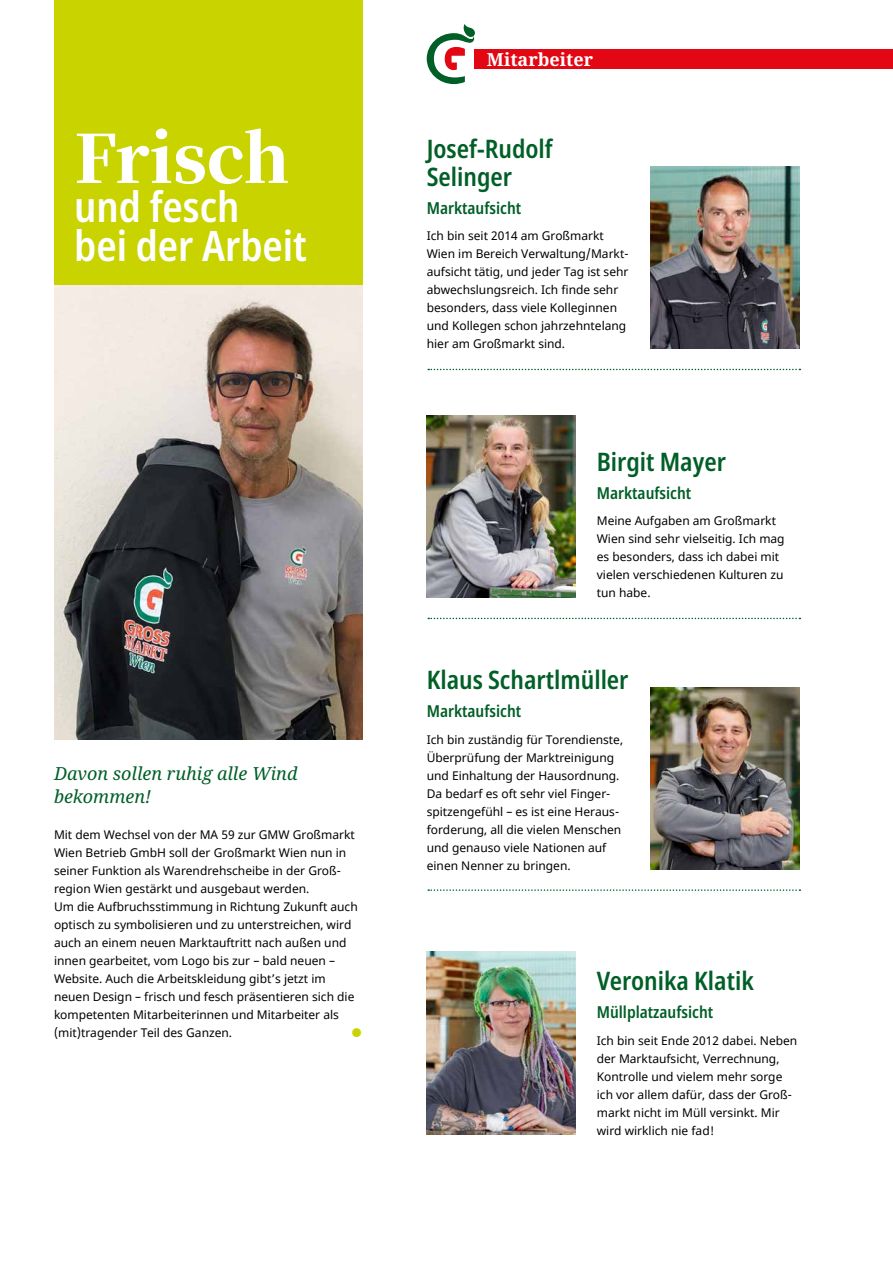
<style>
.page{position:relative;width:893px;height:1263px;background:#fff}
.page>*{position:absolute;margin:0;border:0;box-sizing:border-box;transform-origin:0 0}
.t1{font:900 66px "Noto Serif KR";color:#fff}
.t2{font:600 condensed 42px/39px "Noto Sans";color:#fff}
.t3{font:600 condensed 25.5px/28px "Noto Sans";color:#005f27}
.t4{font:italic 18px/22.5px "Noto Serif";color:#005f27}
.t5{font:700 18px "Noto Serif";color:#fff}
.t6{font:600 condensed 16.5px "Noto Sans";color:#005f27}
.t7{font:12px/18px "Noto Sans";color:#000}
</style>
<div class="page">
<div style="left:54px;top:0;width:308px;height:287px;background:#c8d300"></div>
<img style="left:427px;top:952px;width:149px;height:182px">
<img style="left:54px;top:285px;width:308px;height:455px">
<img style="left:651px;top:166px;width:148px;height:182px">
<svg style="left:428px;top:369px;width:372px;height:1px"></svg>
<img style="left:427px;top:415px;width:149px;height:182px">
<svg style="left:428px;top:618px;width:372px;height:1px"></svg>
<img style="left:651px;top:687px;width:148px;height:183px">
<svg style="left:428px;top:889px;width:372px;height:2px"></svg>
<svg style="left:427px;top:24px;width:48px;height:60px"></svg>
<div style="left:474px;top:49px;width:419px;height:20px;background:#e30613"></div>
<h1 class="t1" style="left:74px;top:122px;width:217px">Frisch</h1>
<h2 class="t2" style="left:74px;top:188px;width:234px">und fesch<br>bei der Arbeit</h2>
<h3 class="t4" style="left:54px;top:763px;width:245px">Davon sollen ruhig alle Wind bekommen!</h3>
<p class="t7" style="left:54px;top:826px;width:305px">Mit dem Wechsel von der MA 59 zur GMW Großmarkt Wien Betrieb GmbH soll der Großmarkt Wien nun in seiner Funktion als Warendrehscheibe in der Groß&shy;region Wien gestärkt und ausgebaut werden.<br>Um die Aufbruchsstimmung in Richtung Zukunft auch optisch zu symbolisieren und zu unterstreichen, wird auch an einem neuen Marktauftritt nach außen und innen gearbeitet, vom Logo bis zur – bald neuen – Website. Auch die Arbeitskleidung gibt’s jetzt im neuen Design – frisch und fesch präsentieren sich die kompetenten Mitarbeiterinnen und Mitarbeiter als (mit)tragender Teil des Ganzen.</p>
<h3 class="t5" style="left:487px;top:47px;width:108px">Mitarbeiter</h3>
<h3 class="t3" style="left:427px;top:135px;width:128px">Josef-Rudolf<br>Selinger</h3>
<h3 class="t6" style="left:427px;top:196px;width:96px">Marktaufsicht</h3>
<p class="t7" style="left:427px;top:227px;width:203px">Ich bin seit 2014 am Großmarkt Wien im Bereich Verwaltung/Markt&shy;aufsicht tätig, und jeder Tag ist sehr abwechslungsreich. Ich finde sehr besonders, dass viele Kolleginnen und Kollegen schon jahrzehntelang hier am Großmarkt sind.</p>
<h3 class="t3" style="left:597px;top:448px;width:131px">Birgit Mayer</h3>
<h3 class="t6" style="left:597px;top:481px;width:96px">Marktaufsicht</h3>
<p class="t7" style="left:597px;top:512px;width:189px">Meine Aufgaben am Großmarkt<br>Wien sind sehr vielseitig. Ich mag es besonders, dass ich dabei mit vielen verschiedenen Kulturen zu tun habe.</p>
<h3 class="t3" style="left:427px;top:666px;width:203px">Klaus Schartlmüller</h3>
<h3 class="t6" style="left:427px;top:699px;width:96px">Marktaufsicht</h3>
<p class="t7" style="left:427px;top:731px;width:198px">Ich bin zuständig für Torendienste,<br>Überprüfung der Marktreinigung und Einhaltung der Hausordnung.<br>Da bedarf es oft sehr viel Finger&shy;spitzengefühl – es ist eine Heraus&shy;forderung, all die vielen Menschen und genauso viele Nationen auf einen Nenner zu bringen.</p>
<h3 class="t3" style="left:597px;top:967px;width:159px">Veronika Klatik</h3>
<h3 class="t6" style="left:597px;top:1000px;width:118px">Müllplatzaufsicht</h3>
<p class="t7" style="left:597px;top:1032px;width:202px">Ich bin seit Ende 2012 dabei. Neben der Marktaufsicht, Verrechnung,<br>Kontrolle und vielem mehr sorge ich vor allem dafür, dass der Groß&shy;markt nicht im Müll versinkt. Mir wird wirklich nie fad!</p>
</div>
